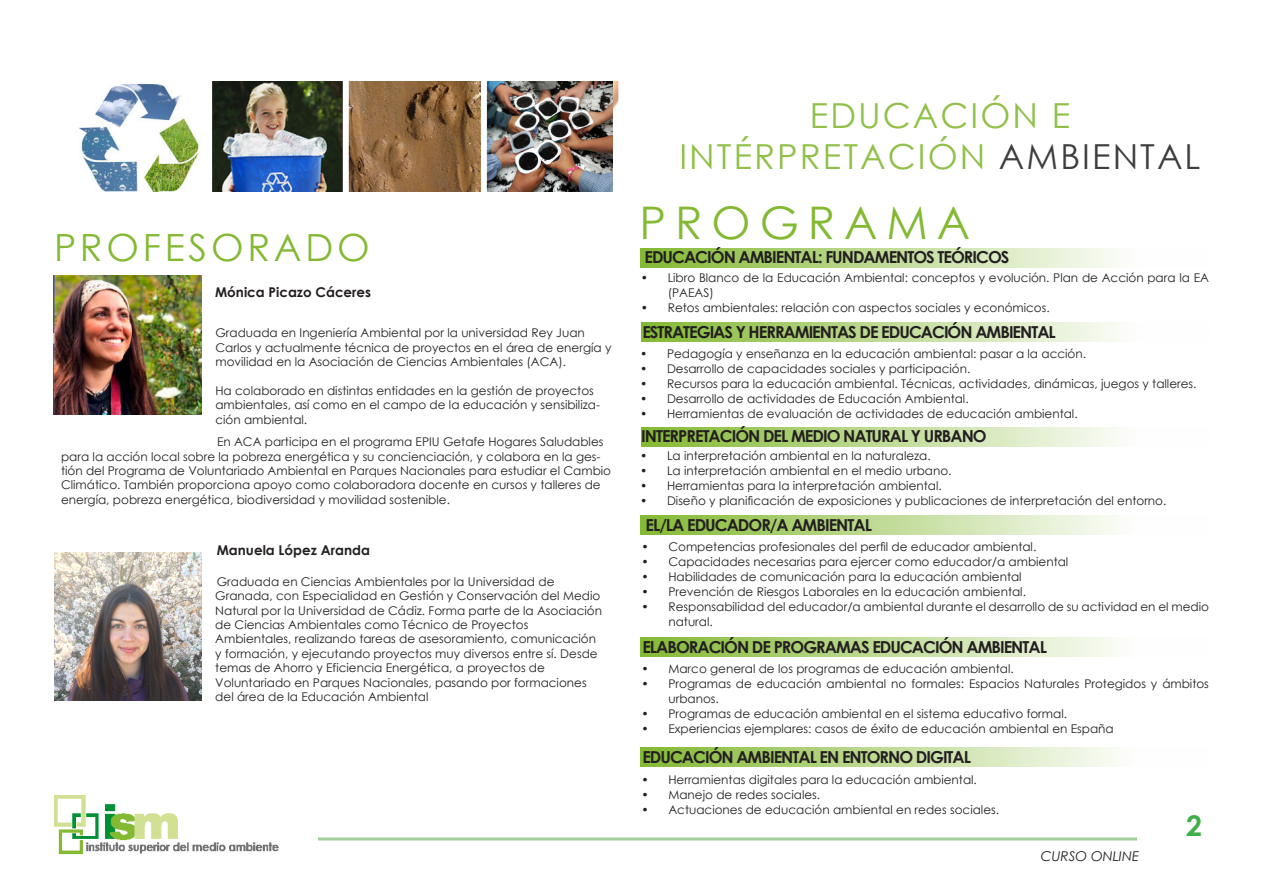
<style>
.page{position:relative;width:1263px;height:893px;background:#fff}
.page>*{position:absolute;margin:0;border:0;box-sizing:border-box;transform-origin:0 0}
.t1{font:45px "Century Gothic";letter-spacing:.2em;color:#84b933}
.t2{font:37.5px "Century Gothic";letter-spacing:.1em;color:#84b933}
.t3{font:34.5px/41.4px "Century Gothic";letter-spacing:.06em;color:#90c047;text-align:center}
.t4{font:700 28.5px "Century Gothic";color:#40ae49}
.t5{font:700 16.5px "Century Gothic";letter-spacing:-.06em;color:#231f20}
.t6{font:700 13.5px "Century Gothic";color:#231f20}
.t7{font:italic 13.5px "Century Gothic";color:#231f20}
.t8{font:12px/14.4px "Century Gothic";color:#231f20}
.s1{color:#3e3e3f}
</style>
<div class="page">
<img style="left:54px;top:795px;width:225px;height:60px">
<hr style="left:318px;top:837px;width:819px;height:3px;background:#a3cf9a">
<img style="left:79px;top:82px;width:540px;height:109px">
<img style="left:487px;top:82px;width:125px;height:109px">
<div style="left:640px;top:248px;width:570px;height:20px;background:linear-gradient(to right,#85ba36,#fff)"></div>
<div style="left:641px;top:322px;width:570px;height:20px;background:linear-gradient(to right,#85ba36,#fff)"></div>
<div style="left:641px;top:427px;width:570px;height:20px;background:linear-gradient(to right,#85ba36,#fff)"></div>
<div style="left:641px;top:515px;width:568px;height:20px;background:linear-gradient(to right,#86ba36,#fff)"></div>
<div style="left:640px;top:637px;width:569px;height:20px;background:linear-gradient(to right,#86ba36,#fff)"></div>
<div style="left:640px;top:747px;width:569px;height:20px;background:linear-gradient(to right,#86ba36,#fff)"></div>
<img style="left:54px;top:553px;width:147px;height:147px">
<img style="left:54px;top:275px;width:147px;height:139px">
<p class="t2" style="left:54px;top:221px;width:317px">PROFESORADO</p>
<p class="t6" style="left:215px;top:282px;width:158px">Mónica Picazo Cáceres</p>
<p class="t8" style="left:215px;top:325px;width:397px">Graduada en Ingeniería Ambiental por la universidad Rey Juan<br>Carlos y actualmente técnica de proyectos en el área de energía y movilidad en la Asociación de Ciencias Ambientales (ACA).</p>
<p class="t8" style="left:215px;top:383px;width:386px">Ha colaborado en distintas entidades en la gestión de proyectos ambientales, así como en el campo de la educación y sensibiliza&shy;ción ambiental.</p>
<p class="t8" style="left:61px;top:434px;width:551px;text-indent:156px">En ACA participa en el programa EPIU Getafe Hogares Saludables para la acción local sobre la pobreza energética y su concienciación, y colabora en la ges&shy;tión del Programa de Voluntariado Ambiental en Parques Nacionales para estudiar el Cambio Climático. También proporciona apoyo como colaboradora docente en cursos y talleres de energía, pobreza energética, biodiversidad y movilidad sostenible.</p>
<p class="t6" style="left:217px;top:540px;width:155px">Manuela López Aranda</p>
<p class="t8" style="left:215px;top:574px;width:388px">Graduada en Ciencias Ambientales por la Universidad de Granada, con Especialidad en Gestión y Conservación del Medio Natural por la Universidad de Cádiz. Forma parte de la Asociación de Ciencias Ambientales como Técnico de Proyectos Ambientales, realizando tareas de asesoramiento, comunicación y formación, y ejecutando proyectos muy diversos entre sí. Desde temas de Ahorro y Eficiencia Energética, a proyectos de Voluntariado en Parques Nacionales, pasando por formaciones del área de la Educación Ambiental</p>
<h3 class="t3" style="left:679px;top:94px;width:523px">EDUCACIÓN E<br>INTÉRPRETACIÓN <span class="s1">AMBIENTAL</span></h3>
<p class="t1" style="left:640px;top:191px;width:332px">PROGRAMA</p>
<p class="t5" style="left:644px;top:244px;width:366px">EDUCACIÓN AMBIENTAL: FUNDAMENTOS TEÓRICOS</p>
<p class="t8" style="left:668px;top:270px;width:543px;line-height:15px;text-indent:-27px">• Libro Blanco de la Educación Ambiental: conceptos y evolución. Plan de Acción para la EA (PAEAS)</p>
<p class="t8" style="left:641px;top:300px;width:411px">• Retos ambientales: relación con aspectos sociales y económicos.</p>
<p class="t5" style="left:642px;top:319px;width:415px">ESTRATEGIAS Y HERRAMIENTAS DE EDUCACIÓN AMBIENTAL</p>
<p class="t8" style="left:640px;top:346px;width:448px">• Pedagogía y enseñanza en la educación ambiental: pasar a la acción.</p>
<p class="t8" style="left:640px;top:361px;width:332px">• Desarrollo de capacidades sociales y participación.</p>
<p class="t8" style="left:640px;top:376px;width:558px">• Recursos para la educación ambiental. Técnicas, actividades, dinámicas, juegos y talleres.</p>
<p class="t8" style="left:640px;top:391px;width:330px">• Desarrollo de actividades de Educación Ambiental.</p>
<p class="t8" style="left:640px;top:406px;width:439px">• Herramientas de evaluación de actividades de educación ambiental.</p>
<p class="t5" style="left:641px;top:424px;width:347px">INTERPRETACIÓN DEL MEDIO NATURAL Y URBANO</p>
<p class="t8" style="left:640px;top:449px;width:292px">• La interpretación ambiental en la naturaleza.</p>
<p class="t8" style="left:640px;top:464px;width:313px">• La interpretación ambiental en el medio urbano.</p>
<p class="t8" style="left:640px;top:479px;width:303px">• Herramientas para la interpretación ambiental.</p>
<p class="t8" style="left:640px;top:494px;width:528px">• Diseño y planificación de exposiciones y publicaciones de interpretación del entorno.</p>
<p class="t5" style="left:645px;top:512px;width:228px">EL/LA EDUCADOR/A AMBIENTAL</p>
<p class="t8" style="left:641px;top:540px;width:396px">• Competencias profesionales del perfil de educador ambiental.</p>
<p class="t8" style="left:641px;top:555px;width:428px">• Capacidades necesarias para ejercer como educador/a ambiental</p>
<p class="t8" style="left:641px;top:570px;width:382px">• Habilidades de comunicación para la educación ambiental</p>
<p class="t8" style="left:641px;top:585px;width:386px">• Prevención de Riesgos Laborales en la educación ambiental.</p>
<p class="t8" style="left:668px;top:599px;width:542px;line-height:15px;text-indent:-27px">• Responsabilidad del educador/a ambiental durante el desarrollo de su actividad en el medio natural.</p>
<p class="t5" style="left:642px;top:634px;width:406px">ELABORACIÓN DE PROGRAMAS EDUCACIÓN AMBIENTAL</p>
<p class="t8" style="left:641px;top:662px;width:374px">• Marco general de los programas de educación ambiental.</p>
<p class="t8" style="left:668px;top:676px;width:542px;line-height:15px;text-indent:-27px">• Programas de educación ambiental no formales: Espacios Naturales Protegidos y ámbitos urbanos.</p>
<p class="t8" style="left:641px;top:707px;width:427px">• Programas de educación ambiental en el sistema educativo formal.</p>
<p class="t8" style="left:641px;top:722px;width:474px">• Experiencias ejemplares: casos de éxito de educación ambiental en España</p>
<p class="t5" style="left:642px;top:745px;width:330px">EDUCACIÓN AMBIENTAL EN ENTORNO DIGITAL</p>
<p class="t8" style="left:641px;top:772px;width:337px">• Herramientas digitales para la educación ambiental.</p>
<p class="t8" style="left:641px;top:787px;width:180px">• Manejo de redes sociales.</p>
<p class="t8" style="left:641px;top:802px;width:359px">• Actuaciones de educación ambiental en redes sociales.</p>
<h3 class="t4" style="left:1186px;top:804px;width:17px">2</h3>
<p class="t7" style="left:1041px;top:846px;width:100px">CURSO ONLINE</p>
</div>
